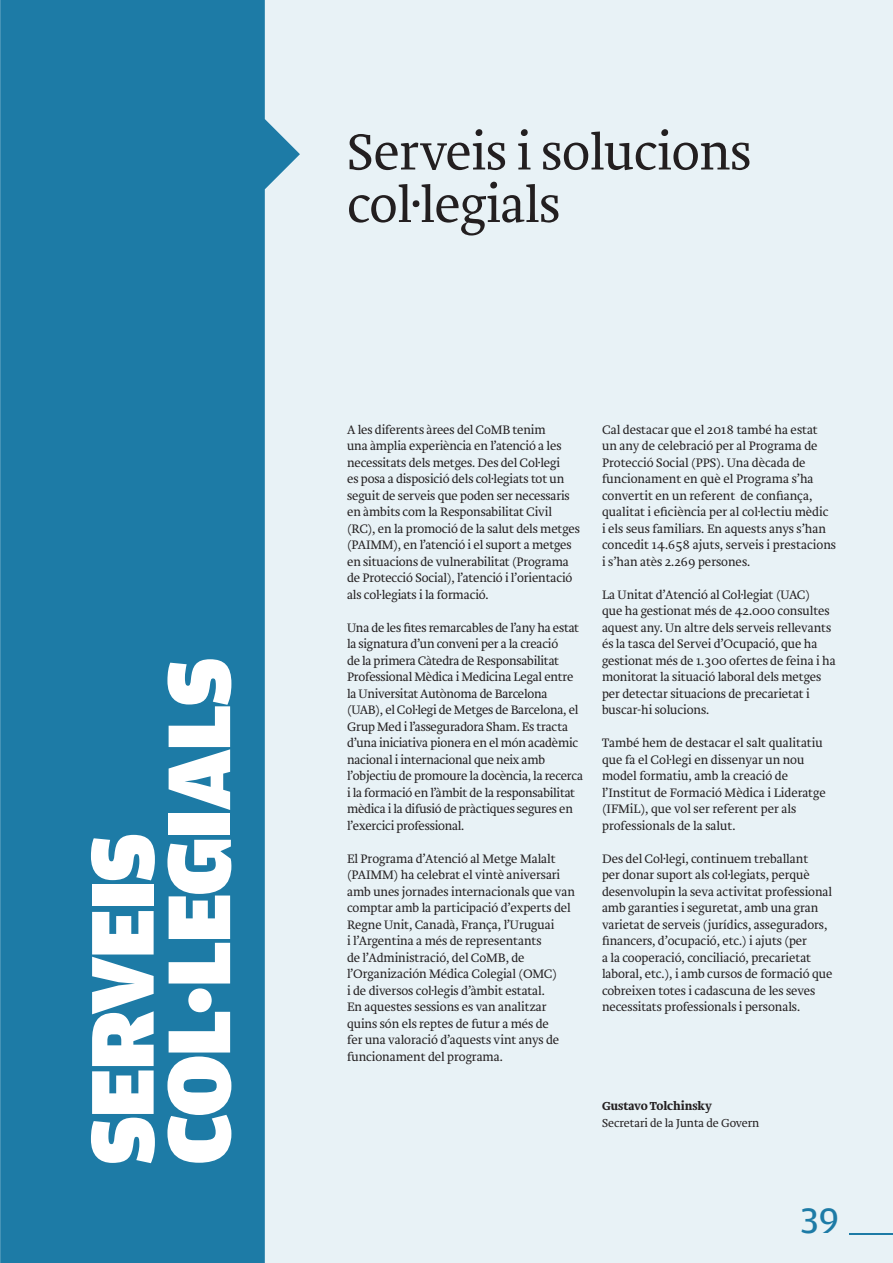
<style>
.page{position:relative;width:893px;height:1263px;background:#fff}
.page>*{position:absolute;margin:0;border:0;box-sizing:border-box;transform-origin:0 0}
.t1{font:900 94.5px "Amplitude";letter-spacing:-.02em;color:#fff}
.t2{font:300 52.5px/52.5px "Brioni Pro";letter-spacing:-.01em;color:#231f20}
.t3{font:37.5px "Amplitude";color:#1d7ba6}
.t4{font:300 12.75px/16.5px "Brioni Pro";letter-spacing:-.005em;color:#231f20}
.t5{font:300 12px "Brioni Pro";letter-spacing:-.005em;color:#231f20}
.t6{font:700 12px "Brioni Pro";letter-spacing:-.005em;color:#231f20}
</style>
<div class="page">
<div style="left:260px;top:0;width:633px;height:1263px;background:#e8f2f6"></div>
<hr style="left:850px;top:1232px;width:43px;height:2px;background:#1d7ba6">
<svg style="left:0;top:0;width:300px;height:1263px;background:#3388ae"></svg>
<p class="t1" style="left:69px;top:1165px;width:333px;rotate:-90deg">SERVEIS</p>
<p class="t1" style="left:145px;top:1165px;width:509px;rotate:-90deg">COL·LEGIALS</p>
<p class="t2" style="left:347px;top:127px;width:406px">Serveis i solucions col·legials</p>
<p class="t4" style="left:347px;top:421px;width:234px">A les diferents àrees del CoMB tenim<br>una àmplia experiència en l’atenció a les necessitats dels metges. Des del Col·legi<br>es posa a disposició dels col·legiats tot un seguit de serveis que poden ser necessaris en àmbits com la Responsabilitat Civil (RC), en la promoció de la salut dels metges (PAIMM), en l’atenció i el suport a metges en situacions de vulnerabilitat (Programa de Protecció Social), l’atenció i l’orientació als col·legiats i la formació.</p>
<p class="t4" style="left:347px;top:619px;width:237px">Una de les fites remarcables de l’any ha estat la signatura d’un conveni per a la creació<br>de la primera Càtedra de Responsabilitat Professional Mèdica i Medicina Legal entre la Universitat Autònoma de Barcelona (UAB), el Col·legi de Metges de Barcelona, el Grup Med i l’asseguradora Sham. Es tracta d’una iniciativa pionera en el món acadèmic nacional i internacional que neix amb l’objectiu de promoure la docència, la recerca i la formació en l’àmbit de la responsabilitat mèdica i la difusió de pràctiques segures en l’exercici professional.</p>
<p class="t4" style="left:347px;top:850px;width:229px">El Programa d’Atenció al Metge Malalt (PAIMM) ha celebrat el vintè aniversari amb unes jornades internacionals que van comptar amb la participació d’experts del Regne Unit, Canadà, França, l’Uruguai<br>i l’Argentina a més de representants<br>de l’Administració, del CoMB, de l’Organización Médica Colegial (OMC)<br>i de diversos col·legis d’àmbit estatal.<br>En aquestes sessions es van analitzar quins són els reptes de futur a més de<br>fer una valoració d’aquests vint anys de funcionament del programa.</p>
<p class="t4" style="left:602px;top:421px;width:236px">Cal destacar que el 2018 també ha estat<br>un any de celebració per al Programa de Protecció Social (PPS). Una dècada de funcionament en què el Programa s’ha convertit en un referent de confiança, qualitat i eficiència per al col·lectiu mèdic<br>i els seus familiars. En aquests anys s’han concedit 14.658 ajuts, serveis i prestacions i s’han atès 2.269 persones.</p>
<p class="t4" style="left:602px;top:586px;width:235px">La Unitat d’Atenció al Col·legiat (UAC)<br>que ha gestionat més de 42.000 consultes aquest any. Un altre dels serveis rellevants és la tasca del Servei d’Ocupació, que ha gestionat més de 1.300 ofertes de feina i ha monitorat la situació laboral dels metges per detectar situacions de precarietat i buscar-hi solucions.</p>
<p class="t4" style="left:602px;top:735px;width:225px">També hem de destacar el salt qualitatiu que fa el Col·legi en dissenyar un nou model formatiu, amb la creació de l’Institut de Formació Mèdica i Lideratge (IFMiL), que vol ser referent per als professionals de la salut.</p>
<p class="t4" style="left:602px;top:850px;width:232px">Des del Col·legi, continuem treballant<br>per donar suport als col·legiats, perquè desenvolupin la seva activitat professional amb garanties i seguretat, amb una gran varietat de serveis (jurídics, asseguradors, financers, d’ocupació, etc.) i ajuts (per<br>a la cooperació, conciliació, precarietat laboral, etc.), i amb cursos de formació que cobreixen totes i cadascuna de les seves necessitats professionals i personals.</p>
<p class="t6" style="left:602px;top:1098px;width:112px">Gustavo Tolchinsky</p>
<p class="t5" style="left:602px;top:1115px;width:159px">Secretari de la Junta de Govern</p>
<p class="t3" style="left:800px;top:1200px;width:40px">39</p>
</div>
